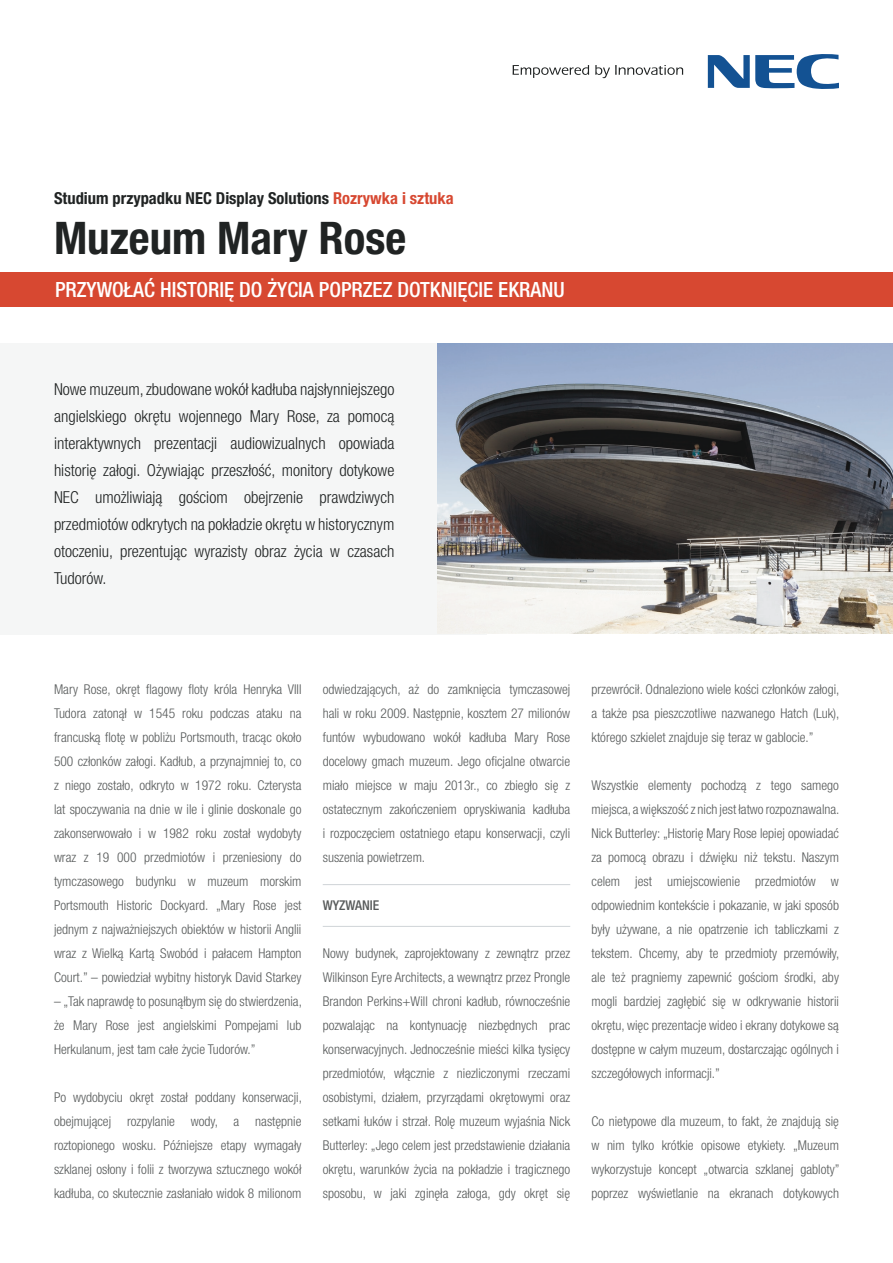
<style>
.page{position:relative;width:893px;height:1263px;background:#fff}
.page>*{position:absolute;margin:0;border:0;box-sizing:border-box;transform-origin:0 0}
.t1{font:700 condensed 45px "Helvetica Neue LT Std";color:#202323}
.t2{font:500 condensed 21px "Helvetica Neue LT Pro";color:#fff}
.t3{font:300 condensed 16.5px/27px "Helvetica Neue LT Pro";color:#202323;text-align:justify}
.t4{font:700 condensed 16.5px "Helvetica Neue LT Std";color:#202323}
.BODY{font:300 condensed 13.5px/24px "Helvetica Neue LT Pro";color:#575a5a;text-align:justify}
.FILETES{font:500 condensed 13.5px "Helvetica Neue LT Std";color:#575a5a}
.s1{color:#d74831}
.s2{font-family:"Helvetica Neue LT Std"}
</style>
<div class="page">
<hr style="left:323px;top:926px;width:247px;height:1px;background:#cfd4d7">
<hr style="left:323px;top:884px;width:247px;height:1px;background:#cfd4d7">
<svg style="left:513px;top:65px;width:76px;height:13px"></svg>
<svg style="left:595px;top:65px;width:88px;height:13px"></svg>
<svg style="left:708px;top:54px;width:131px;height:35px"></svg>
<div style="left:0;top:272px;width:893px;height:35px;background:#d74831"></div>
<div style="left:0;top:343px;width:487px;height:292px;background:#f5f6f6"></div>
<img style="left:438px;top:343px;width:455px;height:291px">
<p class="t4" style="left:54px;top:188px;width:401px">Studium przypadku NEC Display Solutions <span class="s1">Rozrywka i sztuka</span></p>
<p class="t1" style="left:54px;top:210px;width:354px">Muzeum Mary Rose</p>
<p class="t2" style="left:55px;top:277px;width:511px">PRZYWOŁAĆ HISTORIĘ DO ŻYCIA POPRZEZ DOTKNIĘCIE EKRANU</p>
<p class="t3" style="left:54px;top:376px;width:342px">Nowe muzeum, zbudowane wokół kadłuba najsłynniejszego angielskiego okrętu wojennego Mary Rose, za pomocą interaktywnych prezentacji audiowizualnych opowiada historię załogi. Ożywiając przeszłość, monitory dotykowe NEC umożliwiają gościom obejrzenie prawdziwych przedmiotów odkrytych na pokładzie okrętu w historycznym otoczeniu, prezentując wyrazisty obraz życia w czasach Tudorów.</p>
<p class="BODY" style="left:54px;top:677px;width:249px">Mary Rose, okręt flagowy floty króla Henryka VIII Tudora zatonął w 1545 roku podczas ataku na francuską flotę w pobliżu Portsmouth, tracąc około 500 członków załogi. Kadłub, a przynajmniej to, co z niego zostało, odkryto w 1972 roku. Czterysta lat spoczywania na dnie w ile i glinie doskonale go zakonserwowało i w 1982 roku został wydobyty wraz z 19 000 przedmiotów i przeniesiony do tymczasowego budynku w muzeum morskim Portsmouth Historic Dockyard. „Mary Rose jest jednym z najważniejszych obiektów w historii Anglii wraz z Wielką Kartą Swobód i pałacem Hampton Court.” – powiedział wybitny historyk David Starkey</p>
<p class="BODY" style="left:54px;top:989px;width:249px">– „Tak naprawdę to posunąłbym się do stwierdzenia, że Mary Rose jest angielskimi Pompejami lub Herkulanum, jest tam całe życie Tudorów.”</p>
<p class="BODY" style="left:54px;top:1085px;width:249px">Po wydobyciu okręt został poddany konserwacji, obejmującej rozpylanie wody, a następnie roztopionego wosku. Późniejsze etapy wymagały szklanej osłony i folii z tworzywa sztucznego wokół kadłuba, co skutecznie zasłaniało widok 8 milionom</p>
<p class="BODY" style="left:323px;top:677px;width:249px">odwiedzających, aż do zamknięcia tymczasowej hali w roku 2009. Następnie, kosztem 27 milionów funtów wybudowano wokół kadłuba Mary Rose docelowy gmach muzeum. Jego oficjalne otwarcie miało miejsce w maju 2013r., co zbiegło się z ostatecznym zakończeniem opryskiwania kadłuba i rozpoczęciem ostatniego etapu konserwacji, czyli suszenia powietrzem<span class="s2">.</span></p>
<p class="FILETES" style="left:323px;top:897px;width:58px">WYZWANIE</p>
<p class="BODY" style="left:323px;top:941px;width:249px">Nowy budynek, zaprojektowany z zewnątrz przez Wilkinson Eyre Architects, a wewnątrz przez Prongle Brandon Perkins+Will chroni kadłub, równocześnie pozwalając na kontynuację niezbędnych prac konserwacyjnych. Jednocześnie mieści kilka tysięcy przedmiotów, włącznie z niezliczonymi rzeczami osobistymi, działem, przyrządami okrętowymi oraz setkami łuków i strzał. Rolę muzeum wyjaśnia Nick Butterley: „Jego celem jest przedstawienie działania okrętu, warunków życia na pokładzie i tragicznego sposobu, w jaki zginęła załoga, gdy okręt się</p>
<p class="BODY" style="left:591px;top:677px;width:249px">przewrócił. Odnaleziono wiele kości członków załogi, a także psa pieszczotliwe nazwanego Hatch (Luk), którego szkielet znajduje się teraz w gablocie.”</p>
<p class="BODY" style="left:591px;top:773px;width:249px">Wszystkie elementy pochodzą z tego samego miejsca, a większość z nich jest łatwo rozpoznawalna.<br>Nick Butterley: „Historię Mary Rose lepiej opowiadać za pomocą obrazu i dźwięku niż tekstu. Naszym celem jest umiejscowienie przedmiotów w odpowiednim kontekście i pokazanie, w jaki sposób były używane, a nie opatrzenie ich tabliczkami z tekstem. Chcemy, aby te przedmioty przemówiły, ale też pragniemy zapewnić gościom środki, aby mogli bardziej zagłębić się w odkrywanie historii okrętu, więc prezentacje wideo i ekrany dotykowe są dostępne w całym muzeum, dostarczając ogólnych i szczegółowych informacji.”</p>
<p class="BODY" style="left:591px;top:1109px;width:249px">Co nietypowe dla muzeum, to fakt, że znajdują się w nim tylko krótkie opisowe etykiety. „Muzeum wykorzystuje koncept „otwarcia szklanej gabloty” poprzez wyświetlanie na ekranach dotykowych</p>
</div>
